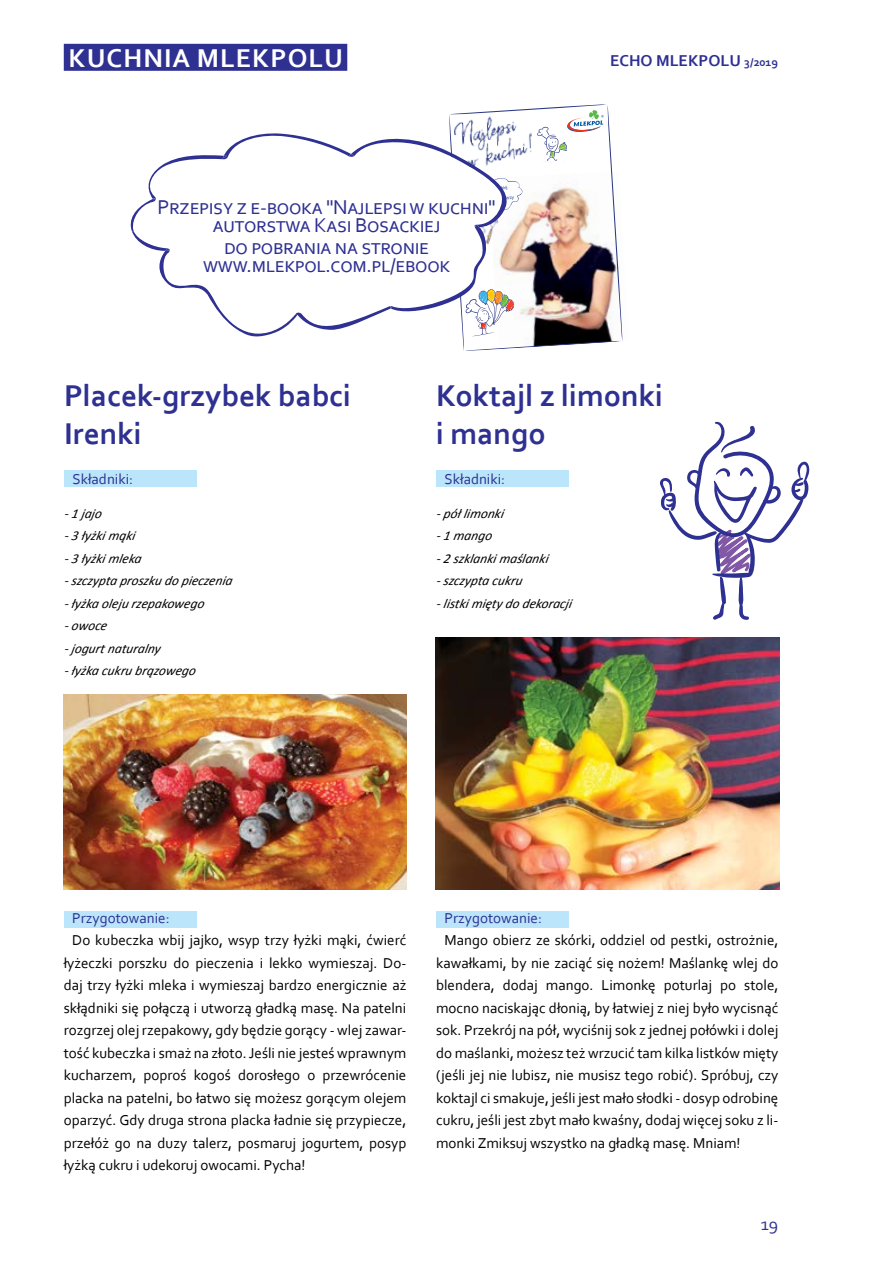
<style>
.page{position:relative;width:893px;height:1263px;background:#fff}
.page>*{position:absolute;margin:0;border:0;box-sizing:border-box;transform-origin:0 0}
.t1{font:700 31.5px/37.8px "Corbel";color:#2e3092}
.t2{font:700 27px "Corbel";letter-spacing:.04em;color:#fff}
.t3{font:21px/18px "Corbel";letter-spacing:-.02em;color:#2e3092;text-align:center}
.t4{font:18px "Corbel";color:#2e3092}
.t5{font:700 16.5px "Corbel";color:#2e3092}
.t6{font:15px/22.5px "Corbel";color:#000;text-align:justify}
.t7{font:15px "Corbel";color:#2e3092}
.t8{font:italic 13.5px/22.5px "Calibri";color:#000}
.s1{font-size:12px}
</style>
<div class="page">
<div style="left:64px;top:911px;width:133px;height:16px;background:#bae5fa"></div>
<div style="left:436px;top:911px;width:133px;height:16px;background:#bae5fa"></div>
<div style="left:64px;top:470px;width:133px;height:16px;background:#bae5fa"></div>
<div style="left:436px;top:470px;width:133px;height:16px;background:#bae5fa"></div>
<img style="left:64px;top:694px;width:342px;height:195px">
<img style="left:436px;top:638px;width:343px;height:251px">
<div style="left:64px;top:44px;width:283px;height:27px;background:#2e3092"></div>
<svg style="left:130px;top:104px;width:493px;height:247px"></svg>
<svg style="left:660px;top:421px;width:149px;height:199px"></svg>
<h2 class="t2" style="left:69px;top:41px;width:272px">Kuch nia MLEKPOLU</h2>
<h3 class="t3" style="left:158px;top:198px;width:340px">Przepisy z e-booka "Najlepsi w kuchni" autorstwa Kasi Bosackiej</h3>
<h3 class="t3" style="left:203px;top:238px;width:249px">do pobrania na stronie www.mlekpol.com.pl/ebook</h3>
<p class="t5" style="left:610px;top:50px;width:170px">ECHO MLEKPOLU <span class="s1">3/2019</span></p>
<h1 class="t1" style="left:64px;top:376px;width:288px">Placek-grzybek babci<br>Irenki</h1>
<h1 class="t1" style="left:436px;top:376px;width:228px">Koktajl z limonki i mango</h1>
<p class="t7" style="left:73px;top:470px;width:62px">Składniki:</p>
<p class="t8" style="left:64px;top:501px;width:173px">-1 jajo<br>-3 łyżkimąki<br>-3 łyżkimleka<br>-szczypta proszku do pieczenia -łyżka oleju rzepakowego -owoce<br>-jogurtnaturalny<br>-łyżka cukru brązowego</p>
<p class="t7" style="left:445px;top:470px;width:62px">Składniki:</p>
<p class="t8" style="left:436px;top:501px;width:140px">-półlimonki<br>-1 mango<br>-2 szklankimaślanki -szczypta cukru -listkimięty do dekoracji</p>
<p class="t7" style="left:72px;top:908px;width:99px">Przygotowanie:</p>
<p class="t6" style="left:64px;top:928px;width:344px;text-indent:9px">Do kubeczka wbij jajko, wsyp trzy łyżki mąki, ćwierć łyżeczki porszku do pieczenia i lekko wymieszaj. Do&shy;daj trzy łyżki mleka i wymieszaj bardzo energicznie aż skłądniki się połączą i utworzą gładką masę. Na patelni rozgrzej olej rzepakowy, gdy będzie gorący - wlej zawar&shy;tość kubeczka i smaż na złoto. Jeśli nie jesteś wprawnym kucharzem, poproś kogoś dorosłego o przewrócenie placka na patelni, bo łatwo się możesz gorącym olejem oparzyć. Gdy druga strona placka ładnie się przypiecze, przełóż go na duzy talerz, posmaruj jogurtem, posyp łyżką cukru i udekoruj owocami. Pycha!</p>
<p class="t7" style="left:445px;top:908px;width:99px">Przygotowanie:</p>
<p class="t6" style="left:436px;top:928px;width:344px;text-indent:9px">Mango obierz ze skórki, oddziel od pestki, ostrożnie, kawałkami, by nie zaciąć się nożem! Maślankę wlej do blendera, dodaj mango. Limonkę poturlaj po stole, mocno naciskając dłonią, by łatwiej z niej było wycisnąć sok. Przekrój na pół, wyciśnij sok z jednej połówki i dolej do maślanki, możesz też wrzucić tam kilka listków mięty (jeśli jej nie lubisz, nie musisz tego robić). Spróbuj, czy koktajl ci smakuje, jeśli jest mało słodki - dosyp odrobinę cukru, jeśli jest zbyt mało kwaśny, dodaj więcej soku z li&shy;monki Zmiksuj wszystko na gładką masę. Mniam!</p>
<p class="t4" style="left:761px;top:1213px;width:19px">19</p>
</div>
